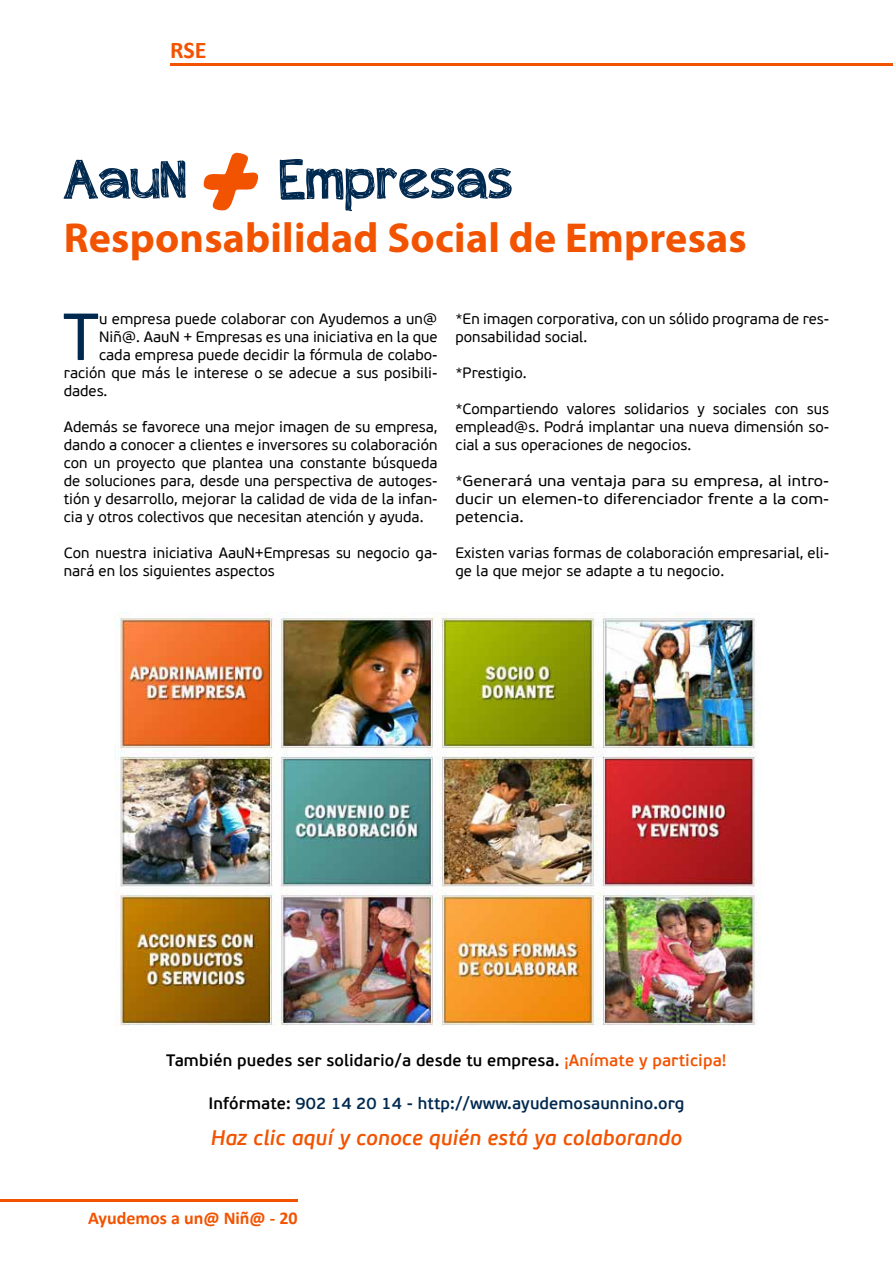
<style>
.page{position:relative;width:893px;height:1263px;background:#fff}
.page>*{position:absolute;margin:0;border:0;box-sizing:border-box;transform-origin:0 0}
.t1{font:135px "Brush Hand New";color:#f25300}
.t2{font:66.3px "PF Beau Sans Pro";color:#00294f}
.t3{font:55.5px "appleberry";letter-spacing:.005em;color:#00294f}
.t4{font:700 42px "Myriad Pro";letter-spacing:.005em;color:#f25300}
.t5{font:700 24px "Calibri";color:#f25300}
.t6{font:italic 600 21px "PF Beau Sans Pro";letter-spacing:.005em;color:#f25300}
.t7{font:700 18px "Calibri";color:#f25300}
.t8{font:600 16.5px "PF Beau Sans Pro";letter-spacing:.005em;color:#000}
.t9{font:600 16.5px "PF Beau Sans Pro";letter-spacing:.005em;color:#00294f}
.t10{font:15px/18px "PF Beau Sans Pro";color:#000;text-align:justify}
.s1{color:#f25300}
.s2{color:#000}
</style>
<div class="page">
<hr style="left:0;top:1199px;width:298px;height:2px;background:#f25300">
<img style="left:114px;top:612px;width:647px;height:414px">
<hr style="left:170px;top:64px;width:723px;height:2px;background:#f25300">
<h3 class="t5" style="left:170px;top:35px;width:38px">RSE</h3>
<h1 class="t1" style="left:196px;top:93px;width:73px">+</h1>
<h3 class="t3" style="left:64px;top:142px;width:124px">AauN</h3>
<h3 class="t3" style="left:280px;top:142px;width:235px">Empresas</h3>
<h3 class="t4" style="left:64px;top:210px;width:684px">Responsabilidad Social de Empresas</h3>
<h2 class="t2" style="left:63px;top:299px;width:38px">T</h2>
<p class="t10" style="left:99px;top:310px;width:340px">u empresa puede colaborar con Ayudemos a un@</p>
<p class="t10" style="left:99px;top:328px;width:340px">Niñ@. AauN + Empresas es una iniciativa en la que</p>
<p class="t10" style="left:99px;top:346px;width:340px">cada empresa puede decidir la fórmula de colabo-</p>
<p class="t10" style="left:64px;top:364px;width:375px">ración que más le interese o se adecue a sus posibili-</p>
<p class="t10" style="left:64px;top:382px;width:45px">dades.</p>
<p class="t10" style="left:64px;top:418px;width:375px">Además se favorece una mejor imagen de su empresa, dando a conocer a clientes e inversores su colaboración con un proyecto que plantea una constante búsqueda de soluciones para, desde una perspectiva de autoges&shy;tión y desarrollo, mejorar la calidad de vida de la infan&shy;cia y otros colectivos que necesitan atención y ayuda.</p>
<p class="t10" style="left:64px;top:544px;width:375px">Con nuestra iniciativa AauN+Empresas su negocio ga&shy;nará en los siguientes aspectos</p>
<p class="t10" style="left:455px;top:310px;width:375px">*En imagen corporativa, con un sólido programa de res&shy;ponsabilidad social.</p>
<p class="t10" style="left:455px;top:364px;width:73px">*Prestigio.</p>
<p class="t10" style="left:455px;top:400px;width:375px">*Compartiendo valores solidarios y sociales con sus emplead@s. Podrá implantar una nueva dimensión so&shy;cial a sus operaciones de negocios.</p>
<p class="t10" style="left:455px;top:472px;width:375px">*Generará una ventaja para su empresa, al intro&shy;ducir un elemen-to diferenciador frente a la com&shy;petencia.</p>
<p class="t10" style="left:455px;top:544px;width:375px">Existen varias formas de colaboración empresarial, eli&shy;ge la que mejor se adapte a tu negocio.</p>
<p class="t8" style="left:166px;top:1050px;width:562px">También puedes ser solidario/a desde tu empresa. <span class="s1">¡Anímate y participa!</span></p>
<p class="t9" style="left:209px;top:1094px;width:477px"><span class="s2">Infórmate:</span> 902 14 20 14 - http://www.ayudemosaunnino.org</p>
<h3 class="t6" style="left:211px;top:1125px;width:473px">Haz clic aquí y conoce quién está ya colaborando</h3>
<p class="t7" style="left:88px;top:1207px;width:211px">Ayudemos a un@ Niñ@ - 20</p>
</div>
